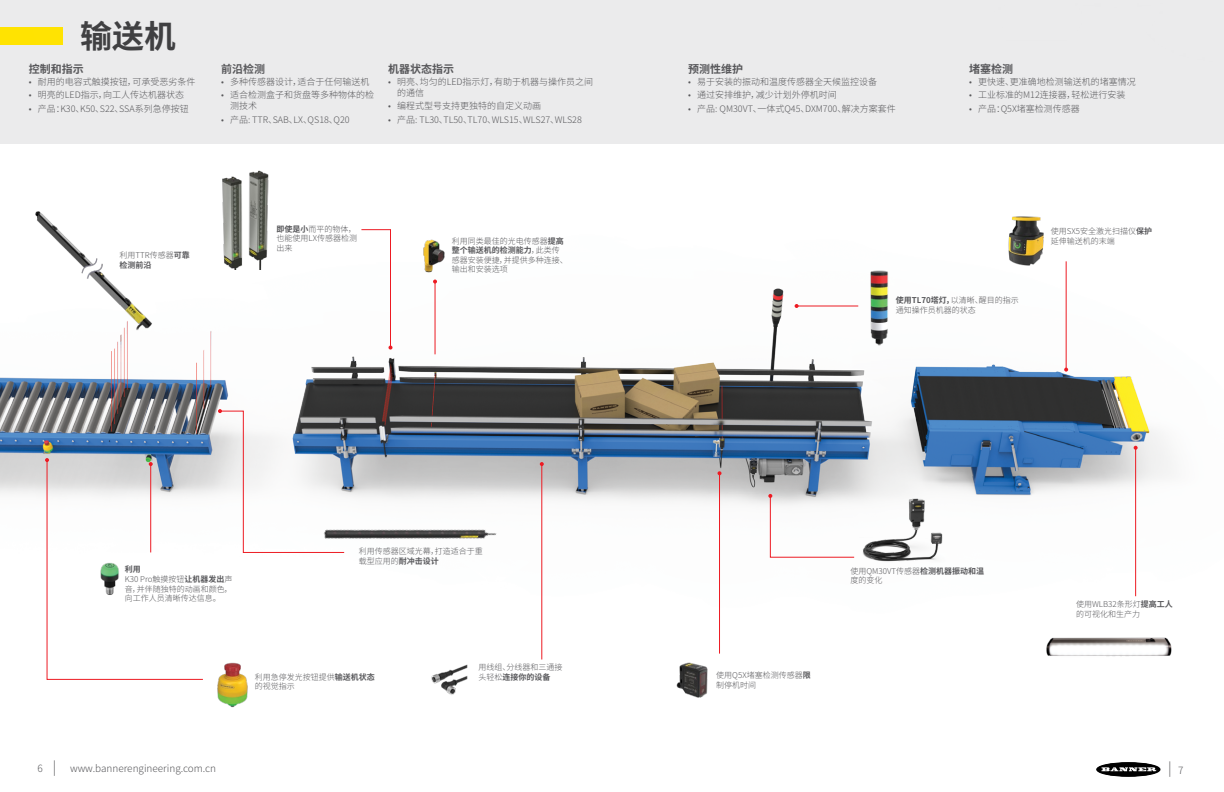
<style>
.page{position:relative;width:1224px;height:792px;background:#fff}
.page>*{position:absolute;margin:0;border:0;box-sizing:border-box;transform-origin:0 0}
.t1{font:700 32px "Source Han Sans CN";color:#404042}
.t2{font:300 14px "Source Han Sans CN";color:#58585b}
.t3{font:700 11px "Source Han Sans CN";color:#58585b}
.t4{font:300 10px "Source Han Sans CN";color:#58585b}
.t5{font:300 9px/11px "Source Han Sans CN";color:#58585b}
.t6{font:300 8px/9.6px "Source Han Sans CN";color:#58585b}
.s1{font-weight:700}
.s2{font-size:14px}
.s3{font-size:10px}
</style>
<div class="page">
<div style="left:0;top:0;width:1224px;height:144px;background:#ebebec"></div>
<img style="left:0;top:27px;width:1172px;height:750px">
<svg style="left:218px;top:409px;width:127px;height:144px"></svg>
<hr style="left:1135px;top:448px;width:1px;height:148px;background:#ed1b23">
<svg style="left:1134px;top:446px;width:4px;height:4px"></svg>
<hr style="left:1066px;top:261px;width:1px;height:109px;background:#ed1b23">
<svg style="left:1064px;top:368px;width:4px;height:4px"></svg>
<svg style="left:45px;top:458px;width:159px;height:222px"></svg>
<hr style="left:541px;top:464px;width:1px;height:195px;background:#ed1b23">
<svg style="left:540px;top:462px;width:4px;height:4px"></svg>
<svg style="left:768px;top:494px;width:87px;height:64px"></svg>
<svg style="left:360px;top:229px;width:32px;height:121px"></svg>
<hr style="left:797px;top:306px;width:61px;height:1px;background:#ed1b23">
<svg style="left:795px;top:304px;width:4px;height:4px"></svg>
<img style="left:214px;top:659px;width:37px;height:49px">
<img style="left:96px;top:559px;width:28px;height:37px">
<img style="left:427px;top:658px;width:43px;height:39px">
<img style="left:869px;top:266px;width:23px;height:84px">
<img style="left:304px;top:428px;width:213px;height:179px">
<img style="left:670px;top:658px;width:44px;height:44px">
<img style="left:212px;top:168px;width:65px;height:102px">
<img style="left:1045px;top:633px;width:127px;height:31px">
<hr style="left:719px;top:473px;width:1px;height:181px;background:#ed1b23">
<svg style="left:718px;top:471px;width:4px;height:4px"></svg>
<hr style="left:435px;top:282px;width:1px;height:72px;background:#ed1b23">
<svg style="left:433px;top:280px;width:4px;height:4px"></svg>
<img style="left:24px;top:200px;width:144px;height:144px">
<img style="left:860px;top:497px;width:86px;height:65px">
<img style="left:998px;top:211px;width:60px;height:59px">
<svg style="left:1097px;top:763px;width:63px;height:13px"></svg>
<div style="left:1097px;top:763px;width:63px;height:13px;border:1px solid #000;border-radius:50%"></div>
<svg style="left:1101px;top:767px;width:55px;height:4px"></svg>
<img style="left:412px;top:236px;width:40px;height:39px">
<h1 class="t1" style="left:80px;top:18px;width:97px">输送机</h1>
<p class="t3" style="left:29px;top:62px;width:56px">控制和指示</p>
<p class="t5" style="left:29px;top:76px;width:168px">• 耐用的电容式触摸按钮，可承受恶劣条件</p>
<p class="t5" style="left:29px;top:90px;width:157px">• 明亮的LED指示，向工人传达机器状态</p>
<p class="t5" style="left:29px;top:104px;width:161px">• 产品：K30、K50、S22、SSA系列急停按钮</p>
<p class="t3" style="left:221px;top:62px;width:45px">前沿检测</p>
<p class="t5" style="left:221px;top:76px;width:150px">• 多种传感器设计，适合于任何输送机</p>
<p class="t5" style="left:230px;top:90px;width:145px;text-indent:-9px">• 适合检测盒子和货盘等多种物体的检测技术</p>
<p class="t5" style="left:221px;top:115px;width:130px">• 产品: TTR、SAB、LX、QS18、Q20</p>
<p class="t3" style="left:388px;top:62px;width:67px">机器状态指示</p>
<p class="t5" style="left:397px;top:76px;width:197px;text-indent:-9px">• 明亮、均匀的LED指示灯，有助于机器与操作员之间的通信</p>
<p class="t5" style="left:388px;top:101px;width:155px">• 编程式型号支持更独特的自定义动画</p>
<p class="t5" style="left:388px;top:115px;width:195px">• 产品: TL30、TL50、TL70、WLS15、WLS27、WLS28</p>
<p class="t6" style="left:120px;top:251px;width:72px">利用TTR传感器<span class="s1">可靠检测前沿</span></p>
<p class="t6" style="left:277px;top:224px;width:82px"><span class="s1">即使是小</span>而平的物体，也能使用LX传感器检测出来</p>
<p class="t6" style="left:452px;top:236px;width:117px">利用同类最佳的光电传感器<span class="s1">提高整个输送机的检测能力</span>，此类传感器安装便捷，并提供多种连接、输出和安装选项</p>
<p class="t6" style="left:125px;top:565px;width:109px"><span class="s1">利用<br></span>K30 Pro触摸按钮<span class="s1">让机器发出</span>声音，并伴随独特的动画和颜色，向工作人员清晰传达信息。</p>
<p class="t6" style="left:359px;top:546px;width:125px">利用传感器区域光幕，打造适合于重载型应用的<span class="s1">耐冲击设计</span></p>
<p class="t6" style="left:255px;top:672px;width:122px">利用急停发光按钮提供<span class="s1">输送机状态</span>的视觉指示</p>
<p class="t6" style="left:478px;top:663px;width:85px">用线组、分线器和三通接头轻松<span class="s1">连接你的设备</span></p>
<p class="t3" style="left:688px;top:62px;width:56px">预测性维护</p>
<p class="t5" style="left:688px;top:76px;width:190px">• 易于安装的振动和温度传感器全天候监控设备</p>
<p class="t5" style="left:688px;top:90px;width:150px">• 通过安排维护，减少计划外停机时间</p>
<p class="t5" style="left:688px;top:104px;width:209px">• 产品: QM30VT、一体式Q45、DXM700、解决方案套件</p>
<p class="t3" style="left:969px;top:62px;width:45px">堵塞检测</p>
<p class="t5" style="left:969px;top:76px;width:168px">• 更快速、更准确地检测输送机的堵塞情况</p>
<p class="t5" style="left:969px;top:90px;width:158px">• 工业标准的M12连接器，轻松进行安装</p>
<p class="t5" style="left:969px;top:104px;width:112px">• 产品：Q5X堵塞检测传感器</p>
<p class="t6" style="left:1051px;top:227px;width:103px">使用SX5安全激光扫描仪<span class="s1">保护</span>延伸输送机的末端</p>
<p class="t6" style="left:896px;top:295px;width:125px"><span class="s1">使用TL70塔灯，</span>以清晰、醒目的指示通知操作员机器的状态</p>
<p class="t6" style="left:716px;top:671px;width:96px">使用Q5X堵塞检测传感器<span class="s1">限</span>制停机时间</p>
<p class="t6" style="left:850px;top:566px;width:135px">使用QM30VT传感器<span class="s1">检测机器振动和温</span>度的变化</p>
<p class="t6" style="left:1076px;top:599px;width:98px">使用WLB32条形灯<span class="s1">提高工人</span>的可视化和生产力</p>
<p class="t4" style="left:37px;top:763px;width:180px">6 <span class="s2">|</span> www.bannerengineering.com.cn</p>
<h2 class="t2" style="left:1168px;top:760px;width:17px">| <span class="s3">7</span></h2>
</div>
